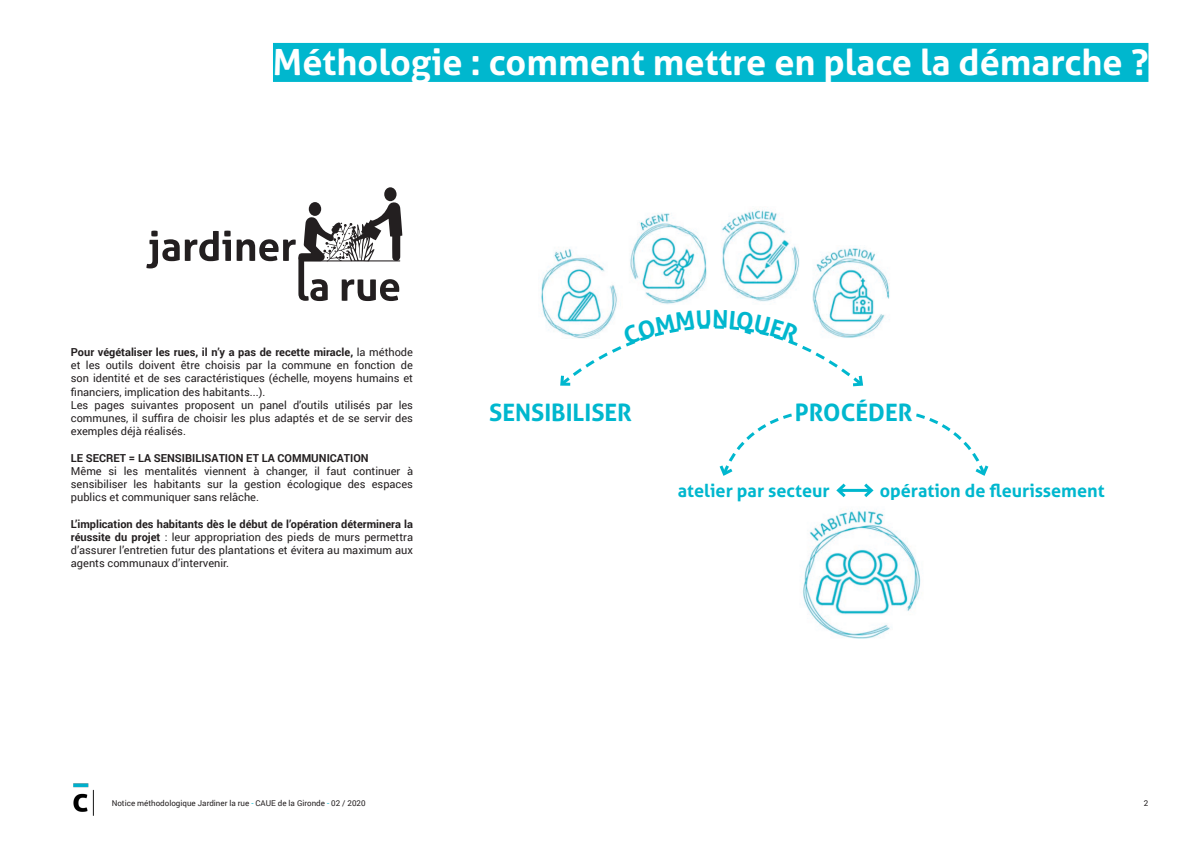
<style>
.page{position:relative;width:1191px;height:842px;background:#fff}
.page>*{position:absolute;margin:0;border:0;box-sizing:border-box;transform-origin:0 0}
.t1{font:700 36px "Aller";color:#fff}
.Texte{font:700 24px "Aller";color:#00b7ce}
.Texte-2{font:700 18px "Aller";color:#00b7ce}
.Texte-3{font:11px/13.2px "Roboto";color:#231f20;text-align:justify}
.Texte-4{font:700 11px "Roboto";color:#231f20}
.t2{font:8px "Roboto";color:#231f20}
.s1{font-weight:700}
.s2{color:#00b7ce}
</style>
<div class="page">
<img style="left:73px;top:783px;width:21px;height:33px">
<div style="left:273px;top:43px;width:875px;height:39px;background:#00b7ce"></div>
<svg style="left:573px;top:304px;width:277px;height:73px"></svg>
<svg style="left:560px;top:375px;width:11px;height:11px"></svg>
<svg style="left:850px;top:373px;width:14px;height:14px"></svg>
<svg style="left:719px;top:413px;width:73px;height:63px"></svg>
<svg style="left:916px;top:413px;width:73px;height:63px"></svg>
<hr style="left:838px;top:489px;width:33px;height:3px;background:#00b7ce">
<svg style="left:836px;top:483px;width:13px;height:15px"></svg>
<svg style="left:861px;top:483px;width:13px;height:15px"></svg>
<div style="left:384px;top:187px;width:12px;height:14px;background:#231f20;border-radius:50%"></div>
<svg style="left:146px;top:231px;width:85px;height:37px"></svg>
<svg style="left:237px;top:202px;width:165px;height:99px"></svg>
<img style="left:803px;top:510px;width:118px;height:129px">
<img style="left:541px;top:248px;width:89px;height:90px">
<img style="left:615px;top:213px;width:92px;height:91px">
<img style="left:722px;top:209px;width:78px;height:93px">
<img style="left:806px;top:247px;width:84px;height:91px">
<svg style="left:622px;top:310px;width:178px;height:35px"></svg>
<p class="t1" style="left:273px;top:40px;width:877px">Méthologie : comment mettre en place la démarche ?</p>
<p class="Texte-3" style="left:71px;top:345px;width:344px"><span class="s1">Pour végétaliser les rues, il n’y a pas de recette miracle,</span> la méthode et les outils doivent être choisis par la commune en fonction de son identité et de ses caractéristiques (échelle, moyens humains et financiers, implication des habitants...).</p>
<p class="Texte-3" style="left:71px;top:398px;width:344px">Les pages suivantes proposent un panel d’outils utilisés par les communes, il suffira de choisir les plus adaptés et de se servir des exemples déjà réalisés.</p>
<p class="Texte-4" style="left:71px;top:450px;width:299px">LE SECRET = LA SENSIBILISATION ET LA COMMUNICATION</p>
<p class="Texte-3" style="left:71px;top:464px;width:344px">Même si les mentalités viennent à changer, il faut continuer à sensibiliser les habitants sur la gestion écologique des espaces publics et communiquer sans relâche.</p>
<p class="Texte-3" style="left:71px;top:517px;width:344px"><span class="s1">L’implication des habitants dès le début de l’opération déterminera la réussite du projet</span> : leur appropriation des pieds de murs permettra d’assurer l’entretien futur des plantations et évitera au maximum aux agents communaux d’intervenir.</p>
<p class="Texte" style="left:489px;top:398px;width:144px">SENSIBILISER</p>
<p class="Texte" style="left:795px;top:398px;width:119px">PROCÉDER</p>
<p class="Texte-2" style="left:678px;top:479px;width:153px">atelier par secteur</p>
<p class="Texte-2" style="left:879px;top:479px;width:226px">opération de fleurissement</p>
<p class="t2" style="left:112px;top:798px;width:255px">Notice méthodologique Jardiner la rue <span class="s2">-</span> CAUE de la Gironde <span class="s2">-</span> 02 / 2020</p>
<p class="t2" style="left:1144px;top:797px;width:6px">2</p>
</div>
